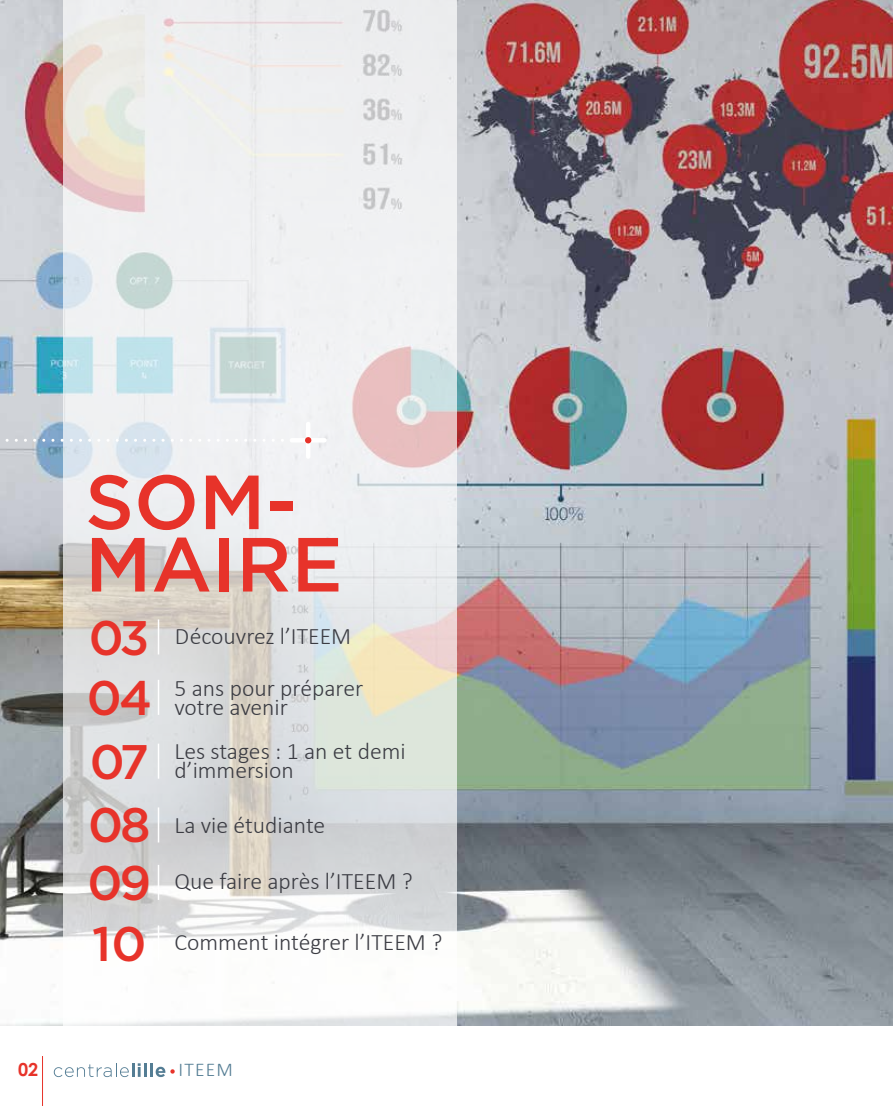
<style>
.page{position:relative;width:893px;height:1106px;background:#fff}
.page>*{position:absolute;margin:0;border:0;box-sizing:border-box;transform-origin:0 0}
.t1{font:500 76.5px/62.4px "Gotham";color:#e7332a}
.t2{font:500 48.45px/63.8px "Gotham";letter-spacing:-.06em;color:#e7332a}
.t3{font:300 23.7px/51.9px "Calibri";color:#3b3c43}
.t4{font:300 19.5px "Calibri";letter-spacing:.06em;color:#547d94}
.t5{font:700 18px "Century Gothic";color:#e7332a}
.s1{font-family:"Gotham";font-weight:500;font-size:48.45px;color:#e7332a}
</style>
<div class="page">
<hr style="left:42px;top:1056px;width:1px;height:50px;background:#e7332a">
<svg style="left:54px;top:1063px;width:121px;height:14px"></svg>
<img style="left:0;top:0;width:893px;height:1025px">
<svg style="left:63px;top:0;width:394px;height:1026px;fill:#ecedee"></svg>
<hr style="left:158px;top:619px;width:1px;height:35px;background:#fff">
<hr style="left:158px;top:680px;width:1px;height:35px;background:#fff">
<hr style="left:158px;top:743px;width:1px;height:35px;background:#fff">
<hr style="left:158px;top:807px;width:1px;height:35px;background:#fff">
<hr style="left:158px;top:864px;width:1px;height:36px;background:#fff">
<hr style="left:158px;top:925px;width:1px;height:35px;background:#fff">
<svg style="left:0;top:439px;width:292px;height:3px"></svg>
<hr style="left:306px;top:424px;width:4px;height:32px;background:#fff">
<hr style="left:292px;top:438px;width:33px;height:4px;background:#fff">
<svg style="left:305px;top:437px;width:6px;height:6px"></svg>
<h1 class="t1" style="left:85px;top:470px;width:259px">SOM-<br>MAIRE</h1>
<p class="t3" style="left:87px;top:610px;width:278px"><span class="s1">03</span> Découvrez l’ITEEM<br><span class="s1">04</span> 5 ans pour préparer</p>
<p class="t3" style="left:174px;top:681px;width:115px">votre avenir</p>
<h2 class="t2" style="left:88px;top:729px;width:64px">07<br>08</h2>
<h2 class="t2" style="left:87px;top:851px;width:65px;line-height:60.6px">09<br>10</h2>
<p class="t3" style="left:174px;top:741px;width:233px;line-height:19.4px">Les stages : 1 an et demi d’immersion</p>
<p class="t3" style="left:174px;top:799px;width:152px">La vie étudiante</p>
<p class="t3" style="left:174px;top:855px;width:240px">Que faire après l’ITEEM ?</p>
<p class="t3" style="left:174px;top:916px;width:269px">Comment intégrer l’ITEEM ?</p>
<p class="t5" style="left:18px;top:1055px;width:22px">02</p>
<p class="t4" style="left:179px;top:1057px;width:56px">ITEEM</p>
</div>
